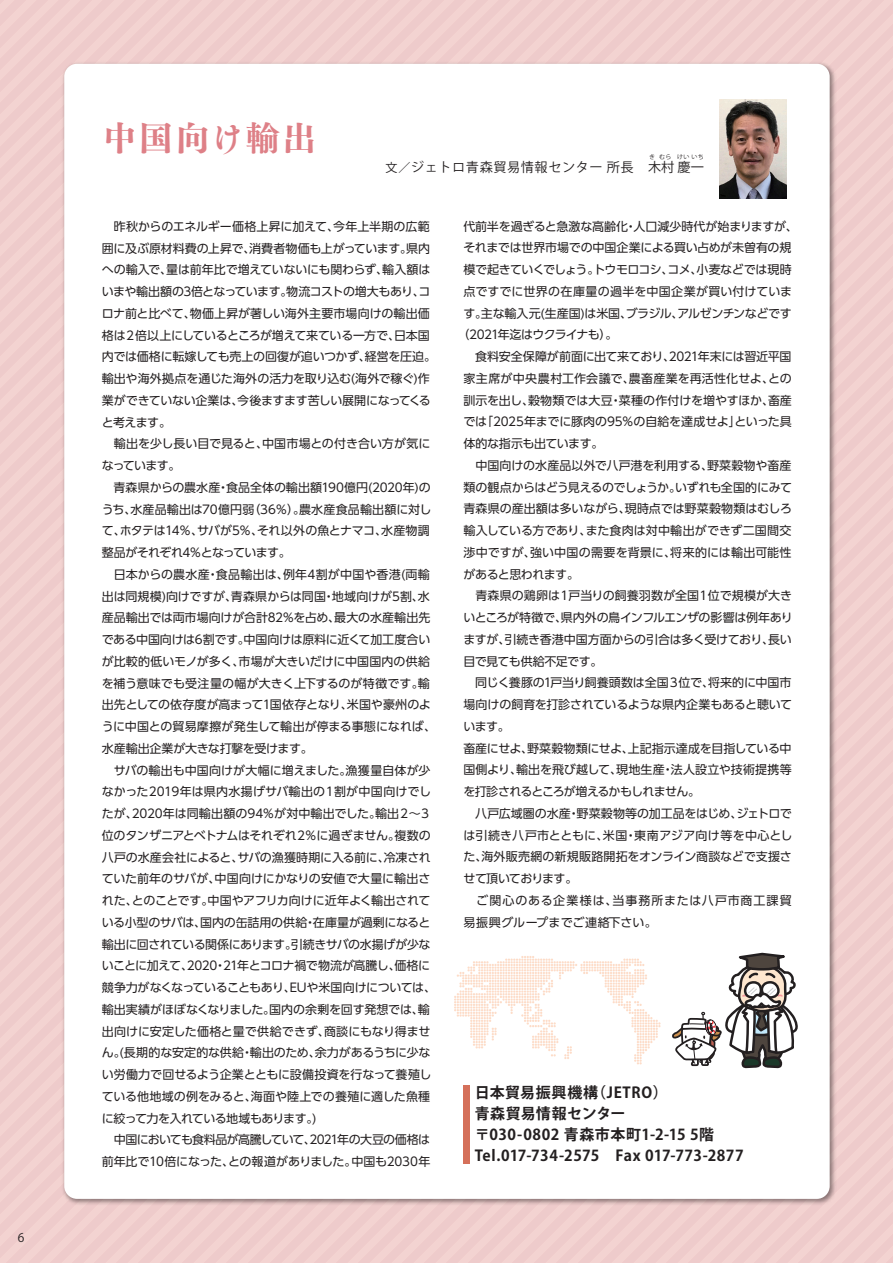
<style>
.page{position:relative;width:893px;height:1263px;background:#f0cccb}
.page>*{position:absolute;margin:0;border:0;box-sizing:border-box;transform-origin:0 0}
.t1{font:34.5px "Tsuku BMD Min Std E";letter-spacing:.04em;color:#de8087}
.t2{font:700 15px/21px "Koz Go Pr 6 N";letter-spacing:.03em;color:#231f20}
.t3{font:13.2px "Koz Go Pr 6 N";letter-spacing:.04em;color:#231f20}
.t4{font:12px/21.8px "UD Shin Go Pro";letter-spacing:-.01em;color:#231f20}
.t5{font:12px/21.8px "UD Shin Go Pro";letter-spacing:-.045em;color:#231f20;text-align:right}
.t6{font:12px "UD Shin Go Pro";letter-spacing:-.03em;color:#231f20}
.t7{font:12px "UD Shin Go Pro";letter-spacing:.01em;color:#231f20}
.t8{font:12px "UD Shin Go Pro";letter-spacing:.02em;color:#231f20}
.t9{font:12px "UD Shin Go Pro";letter-spacing:.015em;color:#231f20}
.t10{font:12px "UD Shin Go Pro";letter-spacing:-.05em;color:#231f20}
.t11{font:12px "UD Shin Go Pro";letter-spacing:.08em;color:#231f20}
.t12{font:12px "UD Shin Go Pro";letter-spacing:-.04em;color:#231f20}
.t13{font:12px "UD Shin Go Pro";letter-spacing:-.065em;color:#231f20}
.t14{font:12px "UD Shin Go Pro";letter-spacing:.025em;color:#231f20}
.t15{font:12px "UD Shin Go Pro";letter-spacing:-.055em;color:#231f20}
.t16{font:12px "Koz Go Pro";color:#231f20}
.t17{font:6px "Koz Go Pr 6 N";color:#231f20}
.s1{font-size:12px}
</style>
<div class="page">
<div style="left:64px;top:64px;width:766px;height:1135px;background:#fff;border-radius:13px"></div>
<svg style="left:454px;top:956px;width:206px;height:108px"></svg>
<div style="left:463px;top:1085px;width:6px;height:78px;background:#d5705a"></div>
<svg style="left:672px;top:952px;width:126px;height:117px"></svg>
<img style="left:719px;top:100px;width:68px;height:98px">
<p class="t16" style="left:18px;top:1229px;width:8px">6</p>
<h1 class="t1" style="left:103px;top:107px;width:215px">中国向け輸出</h1>
<p class="t17" style="left:649px;top:154px;width:56px">き むら けい いち</p>
<p class="t3" style="left:386px;top:160px;width:320px"><span class="s1">文／</span>ジェトロ青森貿易情報センター 所長　木村 慶一</p>
<p class="t4" style="left:102px;top:215px;width:336px">　昨秋からのエネルギー価格上昇に加えて、今年上半期の広範囲に及ぶ原材料費の上昇で、消費者物価も上がっています。県内への輸入で、量は前年比で増えていないにも関わらず、輸入額はいまや輸出額の3倍となっています。物流コストの増大もあり、コロナ前と比べて、物価上昇が著しい海外主要市場向けの輸出価格は２倍以上にしているところが増えて来ている一方で、日本国内では価格に転嫁しても売上の回復が追いつかず、経営を圧迫。輸出や海外拠点を通じた海外の活力を取り込む(海外で稼ぐ)作業ができていない企業は、今後ますます苦しい展開になってくると考えます。<br>　輸出を少し長い目で見ると、中国市場との付き合い方が気になっています。<br>　青森県からの農水産・食品全体の輸出額190億円(2020年)のうち、水産品輸出は70億円弱（36％）。農水産食品輸出額に対して、ホタテは14％、サバが5％、それ以外の魚とナマコ、水産物調整品がそれぞれ4％となっています。<br>　日本からの農水産・食品輸出は、例年4割が中国や香港(両輸出は同規模)向けですが、青森県からは同国・地域向けが5割、水産品輸出では両市場向けが合計82%を占め、最大の水産輸出先である中国向けは6割です。中国向けは原料に近くて加工度合いが比較的低いモノが多く、市場が大きいだけに中国国内の供給を補う意味でも受注量の幅が大きく上下するのが特徴です。輸出先としての依存度が高まって1国依存となり、米国や豪州のように中国との貿易摩擦が発生して輸出が停まる事態になれば、水産輸出企業が大きな打撃を受けます。<br>　サバの輸出も中国向けが大幅に増えました。漁獲量自体が少なかった2019年は県内水揚げサバ輸出の１割が中国向けでしたが、2020年は同輸出額の94％が対中輸出でした。輸出２～３位のタンザニアとベトナムはそれぞれ2％に過ぎません。複数の八戸の水産会社によると、サバの漁獲時期に入る前に、冷凍されていた前年のサバが、中国向けにかなりの安値で大量に輸出された、とのことです。中国やアフリカ向けに近年よく輸出されている小型のサバは、国内の缶詰用の供給・在庫量が過剰になると輸出に回されている関係にあります。引続きサバの水揚げが少ないことに加えて、2020・21年とコロナ禍で物流が高騰し、価格に競争力がなくなっていることもあり、EUや米国向けについては、輸出実績がほぼなくなりました。国内の余剰を回す発想では、輸出向けに安定した価格と量で供給できず、商談にもなり得ません。(長期的な安定的な供給・輸出のため、余力があるうちに少ない労働力で回せるよう企業とともに設備投資を行なって養殖している他地域の例をみると、海面や陸上での養殖に適した魚種に絞って力を入れている地域もあります。)</p>
<p class="t5" style="left:102px;top:1128px;width:330px">中国においても食料品が高騰していて、2021年の大豆の価格は前年比で10倍になった、との報道がありました。中国も2030年</p>
<p class="t4" style="left:463px;top:215px;width:336px">代前半を過ぎると急激な高齢化・人口減少時代が始まりますが、</p>
<p class="t4" style="left:463px;top:237px;width:330px">それまでは世界市場での中国企業による買い占めが未曽有の規</p>
<p class="t10" style="left:463px;top:260px;width:330px">模で起きていくでしょう。トウモロコシ、コメ、小麦などでは現時</p>
<p class="t9" style="left:463px;top:282px;width:330px">点ですでに世界の在庫量の過半を中国企業が買い付けていま</p>
<p class="t4" style="left:463px;top:302px;width:330px">す。主な輸入元(生産国)は米国、ブラジル、アルゼンチンなどです</p>
<p class="t13" style="left:457px;top:325px;width:161px">（2021年迄はウクライナも）。</p>
<p class="t6" style="left:463px;top:347px;width:330px">　食料安全保障が前面に出て来ており、2021年末には習近平国</p>
<p class="t8" style="left:463px;top:369px;width:330px">家主席が中央農村工作会議で、農畜産業を再活性化せよ、との</p>
<p class="t4" style="left:463px;top:389px;width:330px">訓示を出し、穀物類では大豆・菜種の作付けを増やすほか、畜産</p>
<p class="t4" style="left:463px;top:411px;width:330px">では「2025年までに豚肉の95％の自給を達成せよ」といった具</p>
<p class="t12" style="left:463px;top:434px;width:142px">体的な指示も出ています。</p>
<p class="t4" style="left:463px;top:454px;width:330px">　中国向けの水産品以外で八戸港を利用する、野菜穀物や畜産</p>
<p class="t5" style="left:463px;top:476px;width:330px">類の観点からはどう見えるのでしょうか。いずれも全国的にみて</p>
<p class="t4" style="left:463px;top:497px;width:330px">青森県の産出額は多いながら、現時点では野菜穀物類はむしろ</p>
<p class="t7" style="left:463px;top:521px;width:329px">輸入している方であり、また食肉は対中輸出ができず二国間交</p>
<p class="t9" style="left:463px;top:543px;width:330px">渉中ですが、強い中国の需要を背景に、将来的には輸出可能性</p>
<p class="t12" style="left:463px;top:564px;width:117px">があると思われます。</p>
<p class="t4" style="left:463px;top:584px;width:330px">　青森県の鶏卵は１戸当りの飼養羽数が全国１位で規模が大き</p>
<p class="t6" style="left:463px;top:608px;width:331px">いところが特徴で、県内外の鳥インフルエンザの影響は例年あり</p>
<p class="t4" style="left:463px;top:628px;width:330px">ますが、引続き香港中国方面からの引合は多く受けており、長い</p>
<p class="t5" style="left:463px;top:650px;width:141px">目で見ても供給不足です。</p>
<p class="t4" style="left:463px;top:671px;width:330px">　同じく養豚の1戸当り飼養頭数は全国３位で、将来的に中国市</p>
<p class="t4" style="left:463px;top:693px;width:330px">場向けの飼育を打診されているような県内企業もあると聴いて</p>
<p class="t4" style="left:463px;top:715px;width:48px">います。</p>
<p class="t4" style="left:463px;top:737px;width:330px">畜産にせよ、野菜穀物類にせよ、上記指示達成を目指している中</p>
<p class="t7" style="left:463px;top:760px;width:330px">国側より、輸出を飛び越して、現地生産・法人設立や技術提携等</p>
<p class="t10" style="left:463px;top:782px;width:238px">を打診されるところが増えるかもしれません。</p>
<p class="t4" style="left:463px;top:802px;width:330px">　八戸広域圏の水産・野菜穀物等の加工品をはじめ、ジェトロで</p>
<p class="t8" style="left:463px;top:825px;width:331px">は引続き八戸市とともに、米国・東南アジア向け等を中心とし</p>
<p class="t4" style="left:463px;top:845px;width:330px">た、海外販売網の新規販路開拓をオンライン商談などで支援さ</p>
<p class="t15" style="left:463px;top:869px;width:115px">せて頂いております。</p>
<p class="t11" style="left:463px;top:890px;width:330px">　ご関心のある企業様は、当事務所または八戸市商工課貿</p>
<p class="t14" style="left:463px;top:912px;width:195px">易振興グループまでご連絡下さい。</p>
<p class="t2" style="left:475px;top:1082px;width:270px">日本貿易振興機構（JETRO）<br>青森貿易情報センター<br>〒030-0802 青森市本町1-2-15 5階<br>Tel.017-734-2575　Fax 017-773-2877</p>
</div>
